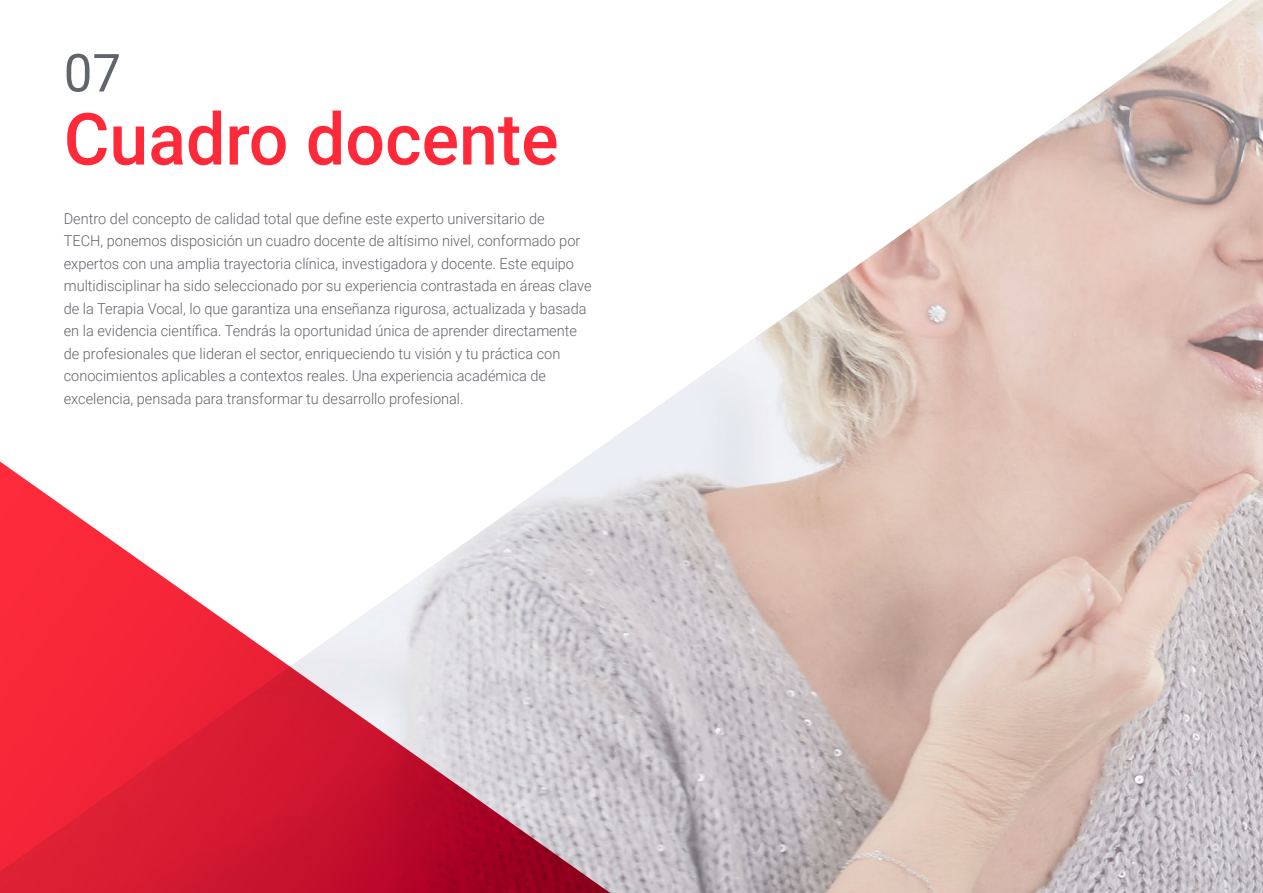
<style>
.page{position:relative;width:1263px;height:893px;background:#fff}
.page>*{position:absolute;margin:0;border:0;box-sizing:border-box;transform-origin:0 0}
.t1{font:500 72px "Roboto";color:#ff293a}
.t2{font:52.5px "Roboto";color:#61646a}
.t3{font:300 15px/22.5px "Roboto";color:#61646a}
</style>
<div class="page">
<img style="left:602px;top:0;width:661px;height:893px">
<svg style="left:0;top:446px;width:640px;height:447px"></svg>
<h2 class="t2" style="left:64px;top:36px;width:59px">07</h2>
<h1 class="t1" style="left:64px;top:89px;width:496px">Cuadro docente</h1>
<p class="t3" style="left:64px;top:207px;width:529px">Dentro del concepto de calidad total que define este experto universitario de<br>TECH, ponemos disposición un cuadro docente de altísimo nivel, conformado por expertos con una amplia trayectoria clínica, investigadora y docente. Este equipo multidisciplinar ha sido seleccionado por su experiencia contrastada en áreas clave de la Terapia Vocal, lo que garantiza una enseñanza rigurosa, actualizada y basada en la evidencia científica. Tendrás la oportunidad única de aprender directamente de profesionales que lideran el sector, enriqueciendo tu visión y tu práctica con conocimientos aplicables a contextos reales. Una experiencia académica de excelencia, pensada para transformar tu desarrollo profesional.</p>
</div>
